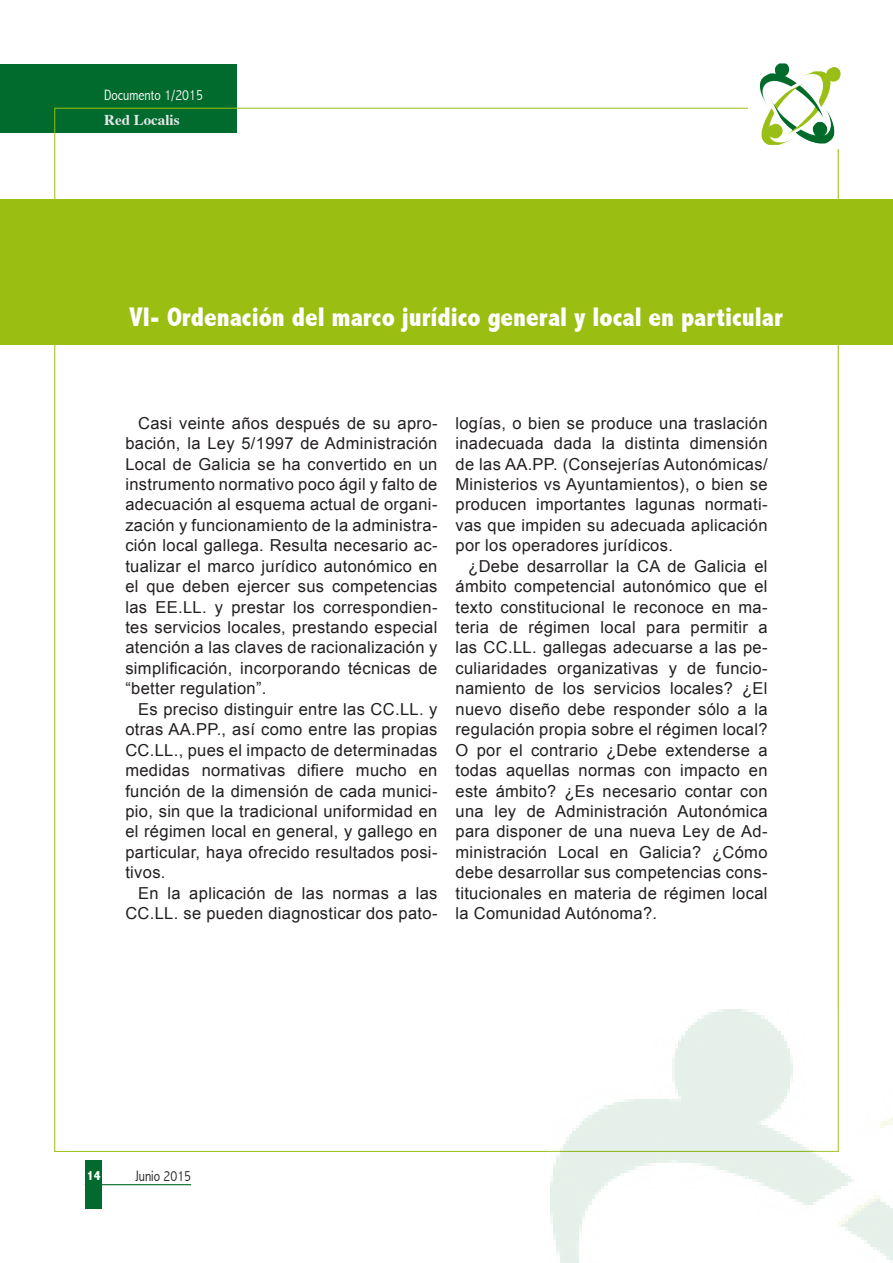
<style>
.page{position:relative;width:893px;height:1263px;background:#fff}
.page>*{position:absolute;margin:0;border:0;box-sizing:border-box;transform-origin:0 0}
.t1{font:800 condensed 27px "Abadi";color:#fff}
.t2{font:16.5px/20.4px "Arial";letter-spacing:.02em;color:#231f20;text-align:justify}
.t3{font:300 condensed 15px "Abadi";color:#fff}
.t4{font:700 15px "Times";color:#e6e7e9}
.t5{font:300 condensed 15px "Abadi";color:#231f20}
.t6{font:800 condensed 13.5px "Abadi";color:#fff}
</style>
<div class="page">
<div style="left:0;top:64px;width:237px;height:68px;background:#016b2d"></div>
<div style="left:85px;top:1160px;width:16px;height:49px;background:#016b2d"></div>
<hr style="left:85px;top:1184px;width:106px;height:1px;background:#016b2d">
<img style="left:760px;top:65px;width:81px;height:78px">
<img style="left:550px;top:1009px;width:342px;height:254px">
<div style="left:0;top:199px;width:892px;height:145px;background:#9abe12"></div>
<p class="t3" style="left:104px;top:87px;width:100px">Documento 1/2015</p>
<p class="t4" style="left:104px;top:114px;width:77px">Red Localis</p>
<h1 class="t1" style="left:129px;top:302px;width:655px">VI- Ordenación del marco jurídico general y local en particular</h1>
<p class="t2" style="left:125px;top:413px;width:314px;text-indent:13px">Casi veinte años después de su apro&shy;bación, la Ley 5/1997 de Administración Local de Galicia se ha convertido en un instrumento normativo poco ágil y falto de adecuación al esquema actual de organi&shy;zación y funcionamiento de la administra&shy;ción local gallega. Resulta necesario ac&shy;tualizar el marco jurídico autonómico en el que deben ejercer sus competencias las EE.LL. y prestar los correspondien&shy;tes servicios locales, prestando especial atención a las claves de racionalización y simplificación, incorporando técnicas de “better regulation”.</p>
<p class="t2" style="left:125px;top:699px;width:314px;text-indent:13px">Es preciso distinguir entre las CC.LL. y otras AA.PP., así como entre las propias CC.LL., pues el impacto de determinadas medidas normativas difiere mucho en función de la dimensión de cada munici&shy;pio, sin que la tradicional uniformidad en el régimen local en general, y gallego en particular, haya ofrecido resultados posi&shy;tivos.</p>
<p class="t2" style="left:125px;top:883px;width:314px;text-align:right">En la aplicación de las normas a las<br>CC.LL. se pueden diagnosticar dos pato-</p>
<p class="t2" style="left:455px;top:413px;width:314px">logías, o bien se produce una traslación inadecuada dada la distinta dimensión de las AA.PP. (Consejerías Autonómicas/ Ministerios vs Ayuntamientos), o bien se producen importantes lagunas normati&shy;vas que impiden su adecuada aplicación por los operadores jurídicos.</p>
<p class="t2" style="left:455px;top:556px;width:314px;text-indent:13px">¿Debe desarrollar la CA de Galicia el ámbito competencial autonómico que el texto constitucional le reconoce en ma&shy;teria de régimen local para permitir a las CC.LL. gallegas adecuarse a las pe&shy;culiaridades organizativas y de funcio&shy;namiento de los servicios locales? ¿El nuevo diseño debe responder sólo a la regulación propia sobre el régimen local?<br>O por el contrario ¿Debe extenderse a todas aquellas normas con impacto en este ámbito? ¿Es necesario contar con una ley de Administración Autonómica para disponer de una nueva Ley de Ad&shy;ministración Local en Galicia? ¿Cómo debe desarrollar sus competencias cons&shy;titucionales en materia de régimen local la Comunidad Autónoma?.</p>
<p class="t6" style="left:87px;top:1168px;width:15px">14</p>
<p class="t5" style="left:135px;top:1167px;width:57px">Junio 2015</p>
</div>
